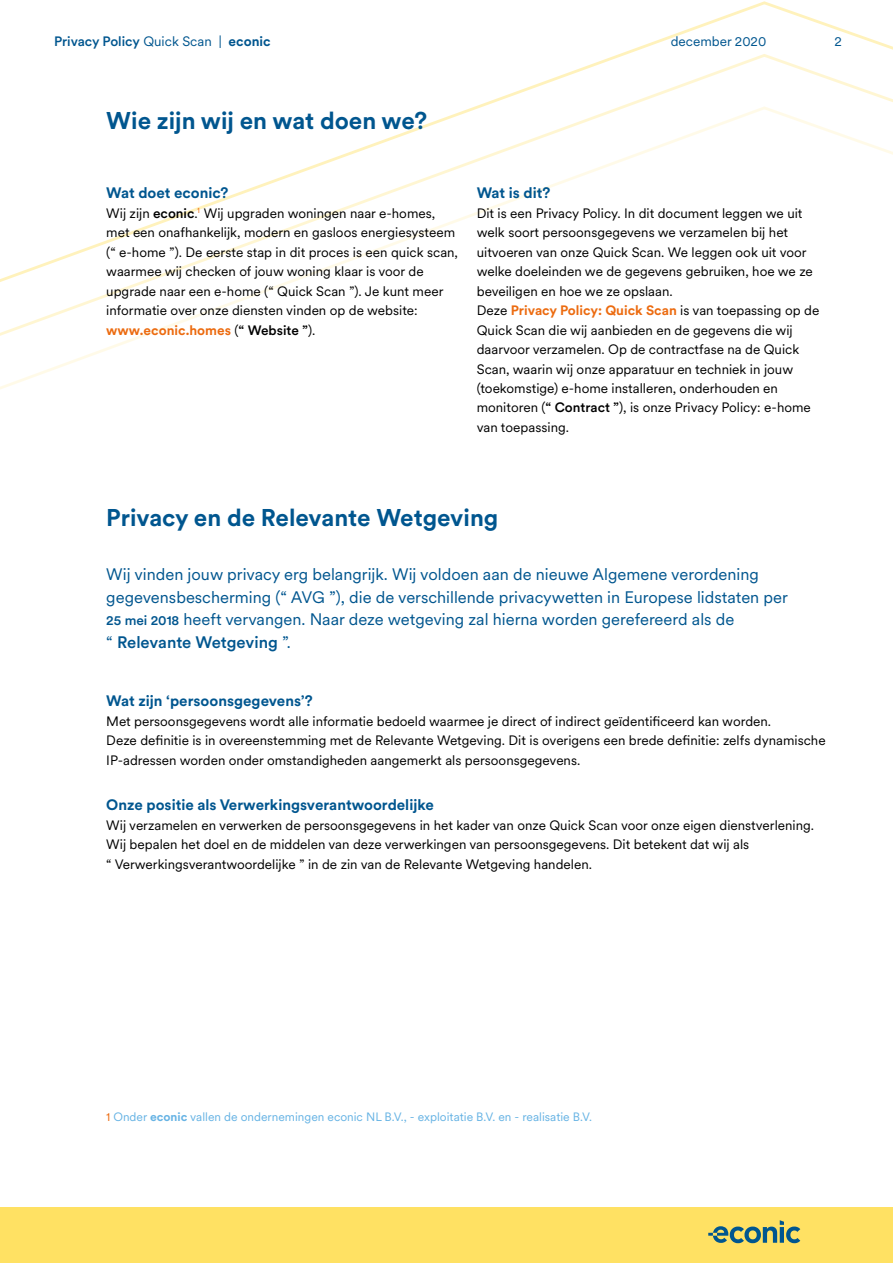
<style>
.page{position:relative;width:893px;height:1263px;background:#fff}
.page>*{position:absolute;margin:0;border:0;box-sizing:border-box;transform-origin:0 0}
.t1{font:700 24px "Circular XX";color:#00568f}
.t2{font:16.5px/22.5px "Circular XX";color:#00568f}
.t3{font:700 15px "Circular XX";color:#00568f}
.t4{font:13.5px/19.5px "Circular XX";color:#000}
.t5{font:500 13.5px "Circular XX";color:#00568f}
.t6{font:13.5px "Circular XX";color:#00568f}
.t7{font:12px "Circular XX";color:#66b3e4}
.s1{font-weight:400}
.s2{font-weight:700}
.s3{font-weight:500}
.s4{font-weight:700;color:#ec6b10}
.s5{font-weight:500;font-size:13.5px}
.s6{color:#ec6b10}
</style>
<div class="page">
<svg style="left:50px;top:212px;width:433px;height:49px"></svg>
<svg style="left:185px;top:163px;width:432px;height:49px"></svg>
<svg style="left:320px;top:114px;width:573px;height:49px"></svg>
<svg style="left:455px;top:1px;width:438px;height:113px"></svg>
<div style="left:0;top:1208px;width:893px;height:55px;background:#ffe163"></div>
<svg style="left:708px;top:1220px;width:92px;height:23px"></svg>
<p class="t5" style="left:54px;top:32px;width:218px">Privacy Policy <span class="s1">Quick Scan |</span> <span class="s2">econic</span></p>
<p class="t6" style="left:671px;top:33px;width:97px">december 2020</p>
<p class="t6" style="left:834px;top:33px;width:9px">2</p>
<h1 class="t1" style="left:106px;top:104px;width:322px">Wie zijn wij en wat doen we?</h1>
<p class="t3" style="left:106px;top:182px;width:124px">Wat doet econic?</p>
<p class="t4" style="left:106px;top:202px;width:353px">Wij zijn <span class="s3">econic</span>.<sup>1</sup> Wij upgraden woningen naar e-homes, met een onafhankelijk, modern en gasloos energiesysteem (“ e-home ”). De eerste stap in dit proces is een quick scan, waarmee wij checken of jouw woning klaar is voor de upgrade naar een e-home (“ Quick Scan ”). Je kunt meer informatie over onze diensten vinden op de website: <span class="s4">www.econic.homes</span> (<span class="s3">“ Website ”</span>).</p>
<p class="t3" style="left:477px;top:182px;width:75px">Wat is dit?</p>
<p class="t4" style="left:477px;top:202px;width:344px">Dit is een Privacy Policy. In dit document leggen we uit welk soort persoonsgegevens we verzamelen bij het uitvoeren van onze Quick Scan. We leggen ook uit voor welke doeleinden we de gegevens gebruiken, hoe we ze beveiligen en hoe we ze opslaan.<br>Deze <span class="s4">Privacy Policy: Quick Scan</span> is van toepassing op de Quick Scan die wij aanbieden en de gegevens die wij daarvoor verzamelen. Op de contractfase na de Quick Scan, waarin wij onze apparatuur en techniek in jouw (toekomstige) e-home installeren, onderhouden en monitoren (<span class="s3">“ Contract ”</span>), is onze Privacy Policy: e-home van toepassing.</p>
<h1 class="t1" style="left:106px;top:501px;width:394px">Privacy en de Relevante Wetgeving</h1>
<p class="t2" style="left:106px;top:562px;width:683px">Wij vinden jouw privacy erg belangrijk. Wij voldoen aan de nieuwe Algemene verordening gegevensbescherming (“ AVG ”), die de verschillende privacywetten in Europese lidstaten per <span class="s5">25 mei 2018</span> heeft vervangen. Naar deze wetgeving zal hierna worden gerefereerd als de<br>“ <span class="s3">Relevante Wetgeving</span> ”.</p>
<p class="t3" style="left:106px;top:691px;width:208px">Wat zijn ‘persoonsgegevens’?</p>
<p class="t4" style="left:106px;top:711px;width:721px">Met persoonsgegevens wordt alle informatie bedoeld waarmee je direct of indirect geïdentificeerd kan worden.<br>Deze definitie is in overeenstemming met de Relevante Wetgeving. Dit is overigens een brede definitie: zelfs dynamische<br>IP-adressen worden onder omstandigheden aangemerkt als persoonsgegevens.</p>
<p class="t3" style="left:106px;top:794px;width:329px">Onze positie als Verwerkingsverantwoordelijke</p>
<p class="t4" style="left:106px;top:814px;width:709px">Wij verzamelen en verwerken de persoonsgegevens in het kader van onze Quick Scan voor onze eigen dienstverlening.<br>Wij bepalen het doel en de middelen van deze verwerkingen van persoonsgegevens. Dit betekent dat wij als<br>“ Verwerkingsverantwoordelijke ” in de zin van de Relevante Wetgeving handelen.</p>
<p class="t7" style="left:106px;top:1109px;width:487px"><span class="s6">1</span> Onder <span class="s2">econic</span> vallen de ondernemingen econic NL B.V., - exploitatie B.V. en - realisatie B.V.</p>
</div>
